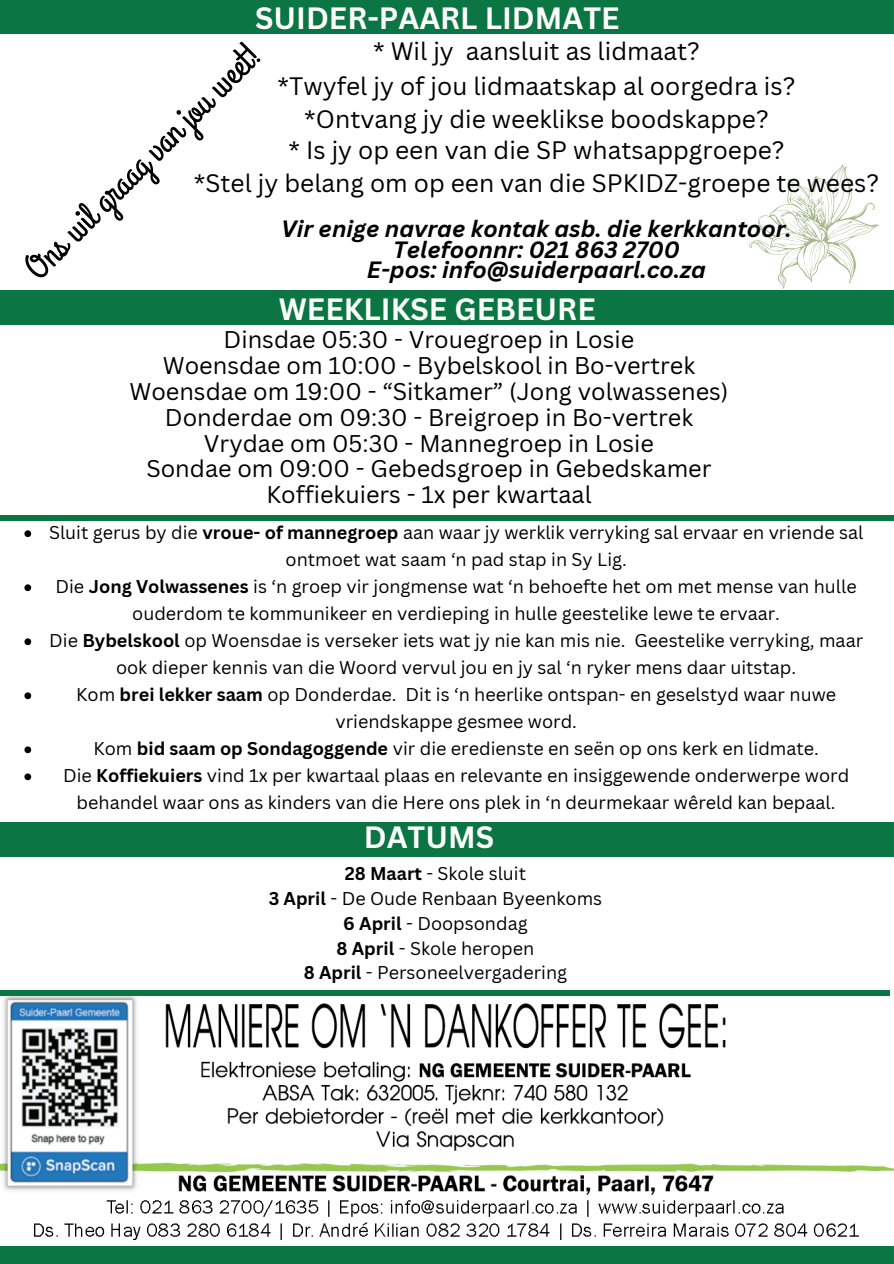
<style>
.page{position:relative;width:894px;height:1264px;background:#fff}
.page>*{position:absolute;margin:0;border:0;box-sizing:border-box;transform-origin:0 0}
.t1{font:37.65px "Grand Hotel";color:#000}
.t2{font:700 30px "Canva Sans";color:#fdfdfc}
.t3{font:24.6px "Canva Sans";color:#000}
.t4{font:23.55px/25.8px "Canva Sans";color:#000;text-align:center}
.t5{font:italic 700 22.95px/20.1px "Canva Sans";color:#000;text-align:center}
.t6{font:18px/27px "Canva Sans";color:#000;text-align:center}
.s1{font-weight:700}
</style>
<div class="page">
<img style="left:0;top:996px;width:893px;height:244px">
<div style="left:0;top:1246px;width:893px;height:17px;background:#0b7643"></div>
<div style="left:0;top:990px;width:889px;height:5px;background:#0b7643"></div>
<div style="left:0;top:822px;width:893px;height:34px;background:#0b7643"></div>
<div style="left:0;top:290px;width:893px;height:35px;background:#0b7643"></div>
<div style="left:0;top:0;width:893px;height:33px;background:#0b7643"></div>
<div style="left:0;top:515px;width:893px;height:6px;background:#0b7643"></div>
<svg style="left:749px;top:164px;width:130px;height:125px"></svg>
<svg style="left:24px;top:530px;width:7px;height:7px"></svg>
<svg style="left:24px;top:584px;width:7px;height:7px"></svg>
<svg style="left:24px;top:638px;width:7px;height:7px"></svg>
<svg style="left:24px;top:692px;width:7px;height:7px"></svg>
<svg style="left:24px;top:746px;width:7px;height:7px"></svg>
<svg style="left:24px;top:773px;width:7px;height:7px"></svg>
<p class="t2" style="left:255px;top:-4px;width:366px">SUIDER-PAARL LIDMATE</p>
<p class="t3" style="left:373px;top:34px;width:328px">* Wil jy aansluit as lidmaat?</p>
<p class="t3" style="left:277px;top:69px;width:519px">*Twyfel jy of jou lidmaatskap al oorgedra is?</p>
<h2 class="t3" style="left:304px;top:102px;width:466px">*Ontvang jy die weeklikse boodskappe?</h2>
<p class="t3" style="left:288px;top:133px;width:497px">* Is jy op een van die SP whatsappgroepe?</p>
<p class="t3" style="left:194px;top:166px;width:686px">*Stel jy belang om op een van die SPKIDZ-groepe te wees?</p>
<p class="t5" style="left:281px;top:218px;width:512px">Vir enige navrae kontak asb. die kerkkantoor.<br>Telefoonnr: 021 863 2700</p>
<p class="t1" style="left:14px;top:256px;width:318px;rotate:-45deg">Ons wil graag van jou weet!</p>
<p class="t5" style="left:367px;top:259px;width:340px">E-pos: info@suiderpaarl.co.za</p>
<p class="t2" style="left:279px;top:288px;width:318px">WEEKLIKSE GEBEURE</p>
<p class="t4" style="left:129px;top:326px;width:600px">Dinsdae 05:30 - Vrouegroep in Losie<br>Woensdae om 10:00 - Bybelskool in Bo-vertrek Woensdae om 19:00 - “Sitkamer” (Jong volwassenes)<br>Donderdae om 09:30 - Breigroep in Bo-vertrek Vrydae om 05:30 - Mannegroep in Losie<br>Sondae om 09:00 - Gebedsgroep in Gebedskamer Koffiekuiers - 1x per kwartaal</p>
<h2 class="t6" style="left:49px;top:519px;width:815px">Sluit gerus by die <span class="s1">vroue- of mannegroep</span> aan waar jy werklik verryking sal ervaar en vriende sal ontmoet wat saam ‘n pad stap in Sy Lig.</h2>
<h2 class="t6" style="left:55px;top:573px;width:802px">Die <span class="s1">Jong Volwassenes</span> is ‘n groep vir jongmense wat ‘n behoefte het om met mense van hulle ouderdom te kommunikeer en verdieping in hulle geestelike lewe te ervaar.</h2>
<p class="t6" style="left:49px;top:627px;width:815px">Die <span class="s1">Bybelskool</span> op Woensdae is verseker iets wat jy nie kan mis nie. Geestelike verryking, maar ook dieper kennis van die Woord vervul jou en jy sal ‘n ryker mens daar uitstap.</p>
<h1 class="t6" style="left:76px;top:681px;width:761px">Kom <span class="s1">brei lekker saam</span> op Donderdae. Dit is ‘n heerlike ontspan- en geselstyd waar nuwe vriendskappe gesmee word.</h1>
<h4 class="t6" style="left:93px;top:735px;width:726px">Kom <span class="s1">bid saam op Sondagoggende</span> vir die eredienste en seën op ons kerk en lidmate.</h4>
<p class="t6" style="left:63px;top:762px;width:787px">Die <span class="s1">Koffiekuiers</span> vind 1x per kwartaal plaas en relevante en insiggewende onderwerpe word behandel waar ons as kinders van die Here ons plek in ‘n deurmekaar wêreld kan bepaal.</p>
<h3 class="t2" style="left:364px;top:815px;width:132px">DATUMS</h3>
<h4 class="t6" style="left:344px;top:859px;width:183px"><span class="s1">28 Maart</span> - Skole sluit</h4>
<h4 class="t6" style="left:268px;top:884px;width:335px"><span class="s1">3 April</span> - De Oude Renbaan Byeenkoms</h4>
<h4 class="t6" style="left:343px;top:909px;width:186px"><span class="s1">6 April</span> - Doopsondag</h4>
<h4 class="t6" style="left:336px;top:934px;width:199px"><span class="s1">8 April</span> - Skole heropen</h4>
<h4 class="t6" style="left:304px;top:958px;width:265px"><span class="s1">8 April</span> - Personeelvergadering</h4>
</div>
